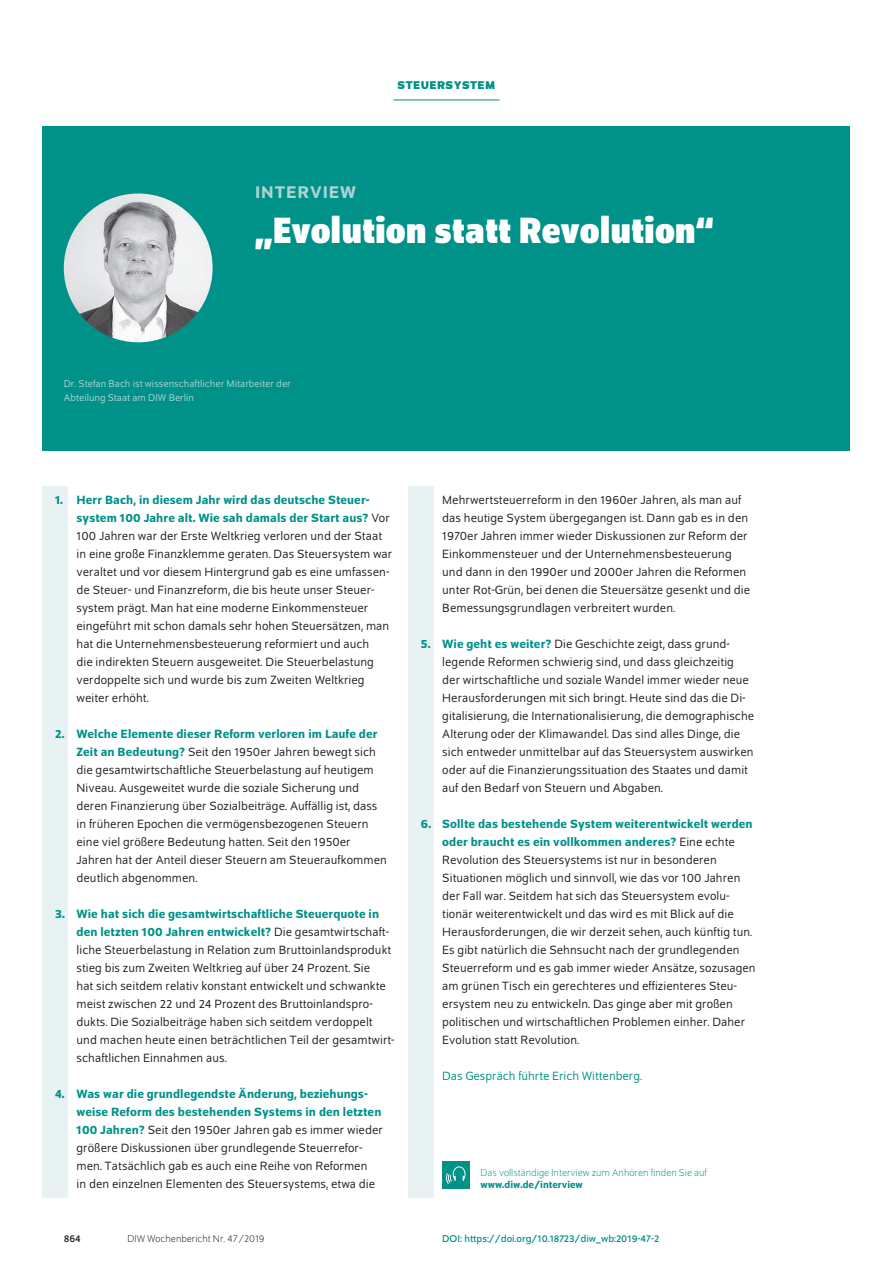
<style>
.page{position:relative;width:893px;height:1263px;background:#fff}
.page>*{position:absolute;margin:0;border:0;box-sizing:border-box;transform-origin:0 0}
.t1{font:700 semi-condensed 39px "Schumpeter";color:#fff}
.t2{font:500 18px "Schumpeter";letter-spacing:.05em;color:#afd3d2}
.t3{font:12.75px/18px "Schumpeter Blond";letter-spacing:.005em;color:#231f20}
.t4{font:500 12.75px/18px "Schumpeter";letter-spacing:.005em;color:#009188}
.t5{font:12.75px "Schumpeter Blond";color:#009188}
.t6{font:700 12px "Schumpeter";letter-spacing:.04em;color:#009188}
.t7{font:10.5px/13.5px "Schumpeter Blond";color:#afd3d2}
.t8{font:300 10.5px "Schumpeter";color:#009188}
.t9{font:10.5px "Schumpeter";color:#009188}
.t10{font:300 10.5px "Schumpeter";color:#231f20}
.t11{font:500 10.5px "Schumpeter";color:#009188}
.t12{font:10.5px "Schumpeter";color:#231f20}
.s1{font-family:"Schumpeter Blond";font-weight:400;color:#231f20}
.s2{font-family:"Schumpeter";font-weight:500;color:#009188}
</style>
<div class="page">
<div style="left:408px;top:486px;width:26px;height:711px;background:#e9f2f2"></div>
<div style="left:43px;top:486px;width:25px;height:711px;background:#e9f2f2"></div>
<div style="left:442px;top:1161px;width:27px;height:27px;background:#009188"></div>
<svg style="left:446px;top:1166px;width:20px;height:18px"></svg>
<div style="left:43px;top:126px;width:807px;height:324px;background:#009188"></div>
<hr style="left:393px;top:100px;width:107px;height:1px;background:#009188">
<img style="left:64px;top:193px;width:149px;height:149px;border-radius:74px">
<p class="t6" style="left:398px;top:79px;width:99px">STEUERSYSTEM</p>
<h2 class="t2" style="left:255px;top:183px;width:102px">INTERVIEW</h2>
<h1 class="t1" style="left:255px;top:210px;width:460px">„Evolution statt Revolution“</h1>
<p class="t7" style="left:64px;top:377px;width:229px">Dr. Stefan Bach ist wissenschaftlicher Mitarbeiter der<br>Abteilung Staat am DIW Berlin</p>
<p class="t4" style="left:77px;top:491px;width:315px;text-indent:-21px">1. Herr Bach, in diesem Jahr wird das deutsche Steuer&shy;system 100 Jahre alt. Wie sah damals der Start aus? <span class="s1">Vor</span></p>
<p class="t3" style="left:77px;top:527px;width:317px">100 Jahren war der Erste Weltkrieg verloren und der Staat in eine große Finanzklemme geraten. Das Steuersystem war veraltet und vor diesem Hintergrund gab es eine umfassen&shy;de Steuer- und Finanzreform, die bis heute unser Steuer&shy;system prägt. Man hat eine moderne Einkommensteuer eingeführt mit schon damals sehr hohen Steuersätzen, man hat die Unternehmensbesteuerung reformiert und auch<br>die indirekten Steuern ausgeweitet. Die Steuerbelastung verdoppelte sich und wurde bis zum Zweiten Weltkrieg weiter erhöht.</p>
<p class="t4" style="left:55px;top:725px;width:324px">2. Welche Elemente dieser Reform verloren im Laufe der</p>
<p class="t3" style="left:77px;top:743px;width:312px"><span class="s2">Zeit an Bedeutung?</span> Seit den 1950er Jahren bewegt sich die gesamtwirtschaftliche Steuerbelastung auf heutigem Niveau. Ausgeweitet wurde die soziale Sicherung und deren Finanzierung über Sozialbeiträge. Auffällig ist, dass in früheren Epochen die vermögensbezogenen Steuern eine viel größere Bedeutung hatten. Seit den 1950er Jahren hat der Anteil dieser Steuern am Steueraufkommen deutlich abgenommen.</p>
<p class="t4" style="left:77px;top:905px;width:314px;text-indent:-21px">3. Wie hat sich die gesamtwirtschaftliche Steuerquote in den letzten 100 Jahren entwickelt? <span class="s1">Die gesamtwirtschaft-</span></p>
<p class="t3" style="left:77px;top:941px;width:320px">liche Steuerbelastung in Relation zum Bruttoinlandsprodukt stieg bis zum Zweiten Weltkrieg auf über 24 Prozent. Sie<br>hat sich seitdem relativ konstant entwickelt und schwankte meist zwischen 22 und 24 Prozent des Bruttoinlandspro&shy;dukts. Die Sozialbeiträge haben sich seitdem verdoppelt und machen heute einen beträchtlichen Teil der gesamtwirt&shy;schaftlichen Einnahmen aus.</p>
<p class="t4" style="left:77px;top:1085px;width:306px;text-indent:-21px">4. Was war die grundlegendste Änderung, beziehungs&shy;weise Reform des bestehenden Systems in den letzten</p>
<p class="t3" style="left:77px;top:1121px;width:308px"><span class="s2">100 Jahren?</span> Seit den 1950er Jahren gab es immer wieder größere Diskussionen über grundlegende Steuerrefor&shy;men. Tatsächlich gab es auch eine Reihe von Reformen<br>in den einzelnen Elementen des Steuersystems, etwa die</p>
<p class="t12" style="left:64px;top:1233px;width:18px">864</p>
<p class="t10" style="left:128px;top:1234px;width:139px">DIW Wochenbericht Nr. 47/2019</p>
<p class="t3" style="left:442px;top:491px;width:309px">Mehrwertsteuerreform in den 1960er Jahren, als man auf das heutige System übergegangen ist. Dann gab es in den 1970er Jahren immer wieder Diskussionen zur Reform der Einkommensteuer und der Unternehmensbesteuerung und dann in den 1990er und 2000er Jahren die Reformen unter Rot-Grün, bei denen die Steuersätze gesenkt und die Bemessungsgrundlagen verbreitert wurden.</p>
<p class="t3" style="left:442px;top:635px;width:313px;text-indent:-21px"><span class="s2">5. Wie geht es weiter?</span> Die Geschichte zeigt, dass grund&shy;legende Reformen schwierig sind, und dass gleichzeitig der wirtschaftliche und soziale Wandel immer wieder neue Herausforderungen mit sich bringt. Heute sind das die Di&shy;gitalisierung, die Internationalisierung, die demographische Alterung oder der Klimawandel. Das sind alles Dinge, die sich entweder unmittelbar auf das Steuersystem auswirken oder auf die Finanzierungssituation des Staates und damit auf den Bedarf von Steuern und Abgaben.</p>
<p class="t4" style="left:421px;top:815px;width:333px;text-align:center">6. Sollte das bestehende System weiterentwickelt werden oder braucht es ein vollkommen anderes? <span class="s1">Eine echte</span></p>
<p class="t3" style="left:442px;top:851px;width:315px">Revolution des Steuersystems ist nur in besonderen Situationen möglich und sinnvoll, wie das vor 100 Jahren der Fall war. Seitdem hat sich das Steuersystem evolu&shy;tionär weiterentwickelt und das wird es mit Blick auf die Herausforderungen, die wir derzeit sehen, auch künftig tun.<br>Es gibt natürlich die Sehnsucht nach der grundlegenden Steuerreform und es gab immer wieder Ansätze, sozusagen am grünen Tisch ein gerechteres und effizienteres Steu&shy;ersystem neu zu entwickeln. Das ginge aber mit großen politischen und wirtschaftlichen Problemen einher. Daher Evolution statt Revolution.</p>
<p class="t5" style="left:442px;top:1070px;width:201px">Das Gespräch führte Erich Wittenberg.</p>
<p class="t8" style="left:480px;top:1167px;width:228px">Das vollständige Interview zum Anhören finden Sie auf</p>
<p class="t11" style="left:480px;top:1179px;width:104px">www.diw.de/interview</p>
<p class="t9" style="left:442px;top:1233px;width:219px">DOI: https://doi.org/10.18723/diw_wb:2019-47-2</p>
</div>
